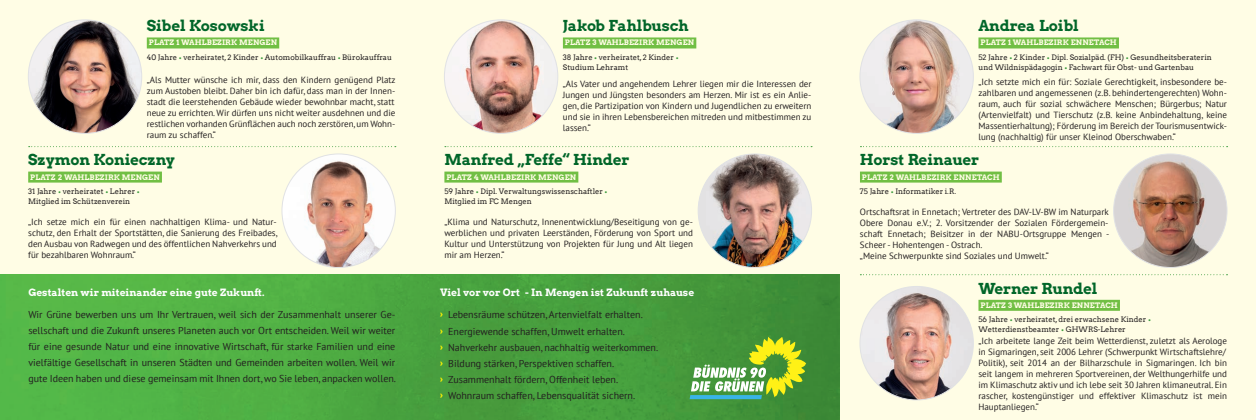
<style>
.page{position:relative;width:1256px;height:420px;background:#fffde5}
.page>*{position:absolute;margin:0;border:0;box-sizing:border-box;transform-origin:0 0}
.t1{font:15px "Arvo Gruen";letter-spacing:-.005em;color:#016629}
.t2{font:10px/16.2px "PT Sans";color:#231f20;text-align:justify}
.t3{font:10px "Arvo Gruen";color:#fff}
.t4{font:9px/11px "PT Sans";color:#231f20;text-align:justify}
.t5{font:7.5px/10px "Arvo";color:#231f20}
.t6{font:7.5px "Arvo Gruen";letter-spacing:.02em;color:#fffde5}
.s1{color:#3a9a3b}
.s2{font-size:10.1px}
.s3{font-family:"Arvo Gruen";color:#fff101}
</style>
<div class="page">
<img style="left:0;top:274px;width:839px;height:146px">
<svg style="left:29px;top:146px;width:367px;height:1px"></svg>
<svg style="left:445px;top:146px;width:367px;height:1px"></svg>
<svg style="left:860px;top:146px;width:367px;height:1px"></svg>
<svg style="left:860px;top:274px;width:367px;height:1px"></svg>
<div style="left:563px;top:37px;width:133px;height:11px;background:#71bf44"></div>
<img style="left:444px;top:20px;width:114px;height:113px;border-radius:57px">
<div style="left:978px;top:37px;width:141px;height:11px;background:#71bf44"></div>
<img style="left:860px;top:20px;width:113px;height:113px;border-radius:57px">
<div style="left:860px;top:171px;width:142px;height:11px;background:#71bf44"></div>
<img style="left:1113px;top:154px;width:114px;height:113px;border-radius:57px">
<div style="left:28px;top:171px;width:134px;height:11px;background:#71bf44"></div>
<img style="left:282px;top:154px;width:113px;height:113px;border-radius:57px">
<div style="left:444px;top:171px;width:134px;height:11px;background:#71bf44"></div>
<img style="left:698px;top:154px;width:113px;height:113px;border-radius:57px">
<div style="left:978px;top:299px;width:142px;height:11px;background:#71bf44"></div>
<img style="left:860px;top:286px;width:113px;height:114px;border-radius:57px">
<div style="left:147px;top:37px;width:132px;height:11px;background:#71bf44"></div>
<img style="left:28px;top:20px;width:114px;height:113px;border-radius:57px">
<svg style="left:689px;top:337px;width:117px;height:62px;background:#7db353"></svg>
<h1 class="t1" style="left:147px;top:15px;width:120px">Sibel Kosowski</h1>
<p class="t6" style="left:149px;top:38px;width:130px">PLATZ 1 WAHLBEZIRK MENGEN</p>
<p class="t5" style="left:147px;top:52px;width:247px">40 Jahre <span class="s1">•</span> verheiratet, 2 Kinder <span class="s1">•</span> Automobilkauffrau <span class="s1">•</span> Bürokauffrau</p>
<p class="t4" style="left:147px;top:74px;width:250px;text-align:left">„Als Mutter wünsche ich mir, dass den Kindern genügend Platz zum Austoben bleibt. Daher bin ich dafür, dass man in der Innen&shy;stadt die leerstehenden Gebäude wieder bewohnbar macht, statt neue zu errichten. Wir dürfen uns nicht weiter ausdehnen und die restlichen vorhanden Grünflächen auch noch zerstören, um Wohn&shy;raum zu schaffen.“</p>
<h1 class="t1" style="left:28px;top:149px;width:148px">Szymon Konieczny</h1>
<p class="t6" style="left:30px;top:171px;width:131px">PLATZ 2 WAHLBEZIRK MENGEN</p>
<p class="t5" style="left:28px;top:186px;width:113px">31 Jahre <span class="s1">•</span> verheiratet <span class="s1">•</span> Lehrer <span class="s1">•<br></span>Mitglied im Schützenverein</p>
<p class="t4" style="left:28px;top:216px;width:251px">„Ich setze mich ein für einen nachhaltigen Klima- und Natur&shy;schutz, den Erhalt der Sportstätten, die Sanierung des Freibades, den Ausbau von Radwegen und des öffentlichen Nahverkehrs und für bezahlbaren Wohnraum.“</p>
<p class="t3" style="left:28px;top:285px;width:238px">Gestalten wir miteinander eine gute Zukunft.</p>
<p class="t2" style="left:28px;top:306px;width:369px">Wir Grüne bewerben uns um Ihr Vertrauen, weil sich der Zusammenhalt unserer Ge&shy;sellschaft und die Zukunft unseres Planeten auch vor Ort entscheiden. Weil wir weiter für eine gesunde Natur und eine innovative Wirtschaft, für starke Familien und eine vielfältige Gesellschaft in unseren Städten und Gemeinden arbeiten wollen. Weil wir gute Ideen haben und diese gemeinsam mit Ihnen dort, wo Sie leben, anpacken wollen.</p>
<h1 class="t1" style="left:563px;top:15px;width:127px">Jakob Fahlbusch</h1>
<p class="t6" style="left:565px;top:38px;width:131px">PLATZ 3 WAHLBEZIRK MENGEN</p>
<p class="t5" style="left:563px;top:52px;width:117px">38 Jahre <span class="s1">•</span> verheiratet, 2 Kinder <span class="s1">•<br></span>Studium Lehramt</p>
<p class="t4" style="left:563px;top:78px;width:250px">„Als Vater und angehendem Lehrer liegen mir die Interessen der Jungen und Jüngsten besonders am Herzen. Mir ist es ein Anlie&shy;gen, die Partizipation von Kindern und Jugendlichen zu erweitern und sie in ihren Lebensbereichen mitreden und mitbestimmen zu lassen.“</p>
<h1 class="t1" style="left:444px;top:149px;width:187px">Manfred „Feffe“ Hinder</h1>
<p class="t6" style="left:446px;top:171px;width:131px">PLATZ 4 WAHLBEZIRK MENGEN</p>
<p class="t5" style="left:444px;top:186px;width:165px">59 Jahre <span class="s1">•</span> Dipl. Verwaltungswissenschaftler <span class="s1">•<br></span>Mitglied im FC Mengen</p>
<p class="t4" style="left:444px;top:216px;width:250px">„Klima und Naturschutz, Innenentwicklung/Beseitigung von ge&shy;werblichen und privaten Leerständen, Förderung von Sport und Kultur und Unterstützung von Projekten für Jung und Alt liegen mir am Herzen.“</p>
<p class="t3" style="left:440px;top:285px;width:256px"><span class="s2">Viel vor vor Ort -</span> In Mengen ist Zukunft zuhause</p>
<p class="t2" style="left:440px;top:306px;width:220px;text-align:left"><span class="s3">›</span> Lebensräume schützen, Artenvielfalt erhalten.<br><span class="s3">›</span> Energiewende schaffen, Umwelt erhalten.<br><span class="s3">›</span> Nahverkehr ausbauen, nachhaltig weiterkommen. <span class="s3">›</span> Bildung stärken, Perspektiven schaffen.<br><span class="s3">›</span> Zusammenhalt fördern, Offenheit leben.<br><span class="s3">›</span> Wohnraum schaffen, Lebensqualität sichern.</p>
<h1 class="t1" style="left:978px;top:15px;width:102px">Andrea Loibl</h1>
<p class="t6" style="left:980px;top:38px;width:138px">PLATZ 1 WAHLBEZIRK ENNETACH</p>
<p class="t5" style="left:978px;top:52px;width:235px">52 Jahre <span class="s1">•</span> 2 Kinder <span class="s1">•</span> Dipl. Sozialpäd. (FH) <span class="s1">•</span> Gesundheitsberaterin und Wildnispädagogin <span class="s1">•</span> Fachwart für Obst- und Gartenbau</p>
<p class="t4" style="left:978px;top:76px;width:250px">„Ich setzte mich ein für: Soziale Gerechtigkeit, insbesondere be&shy;zahlbaren und angemessenen (z.B. behindertengerechten) Wohn&shy;raum, auch für sozial schwächere Menschen; Bürgerbus; Natur (Artenvielfalt) und Tierschutz (z.B. keine Anbindehaltung, keine Massentierhaltung); Förderung im Bereich der Tourismusentwick&shy;lung (nachhaltig) für unser Kleinod Oberschwaben.“</p>
<h1 class="t1" style="left:860px;top:149px;width:121px">Horst Reinauer</h1>
<p class="t6" style="left:862px;top:171px;width:139px">PLATZ 2 WAHLBEZIRK ENNETACH</p>
<p class="t5" style="left:860px;top:186px;width:98px">75 Jahre <span class="s1">•</span> Informatiker i.R.</p>
<p class="t4" style="left:860px;top:206px;width:251px;text-align:left">Ortschaftsrat in Ennetach; Vertreter des DAV-LV-BW im Naturpark Obere Donau e.V.; 2. Vorsitzender der Sozialen Fördergemein&shy;schaft Ennetach; Beisitzer in der NABU-Ortsgruppe Mengen - Scheer - Hohentengen - Ostrach.<br>„Meine Schwerpunkte sind Soziales und Umwelt.“</p>
<h1 class="t1" style="left:978px;top:277px;width:121px">Werner Rundel</h1>
<p class="t6" style="left:980px;top:300px;width:139px">PLATZ 3 WAHLBEZIRK ENNETACH</p>
<p class="t5" style="left:978px;top:314px;width:174px">56 Jahre <span class="s1">•</span> verheiratet, drei erwachsene Kinder <span class="s1">•<br></span>Wetterdienstbeamter <span class="s1">•</span> GHWRS-Lehrer</p>
<p class="t4" style="left:978px;top:335px;width:250px;text-align:left">„Ich arbeitete lange Zeit beim Wetterdienst, zuletzt als Aerologe in Sigmaringen, seit 2006 Lehrer (Schwerpunkt Wirtschaftslehre/ Politik), seit 2014 an der Bilharzschule in Sigmaringen. Ich bin seit langem in mehreren Sportvereinen, der Welthungerhilfe und im Klimaschutz aktiv und ich lebe seit 30 Jahren klimaneutral. Ein rascher, kostengünstiger und effektiver Klimaschutz ist mein Hauptanliegen.“</p>
</div>
